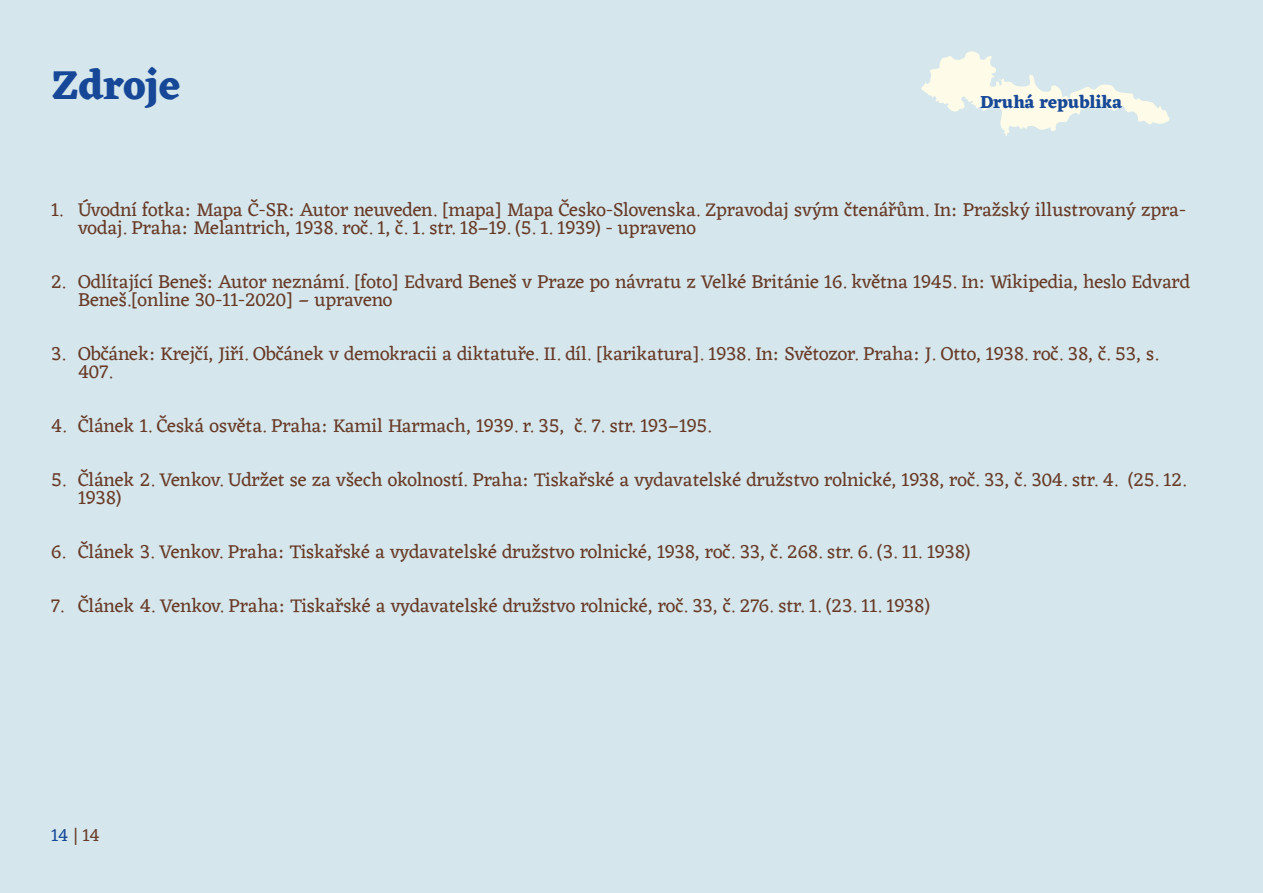
<style>
.page{position:relative;width:1263px;height:893px;background:#d5e7ec}
.page>*{position:absolute;margin:0;border:0;box-sizing:border-box;transform-origin:0 0}
.t1{font:700 42.15px "Eczar";letter-spacing:-.01em;color:#174898}
.t2{font:19.5px/18px "Eczar";letter-spacing:-.01em;color:#683a27}
.t3{font:700 18px "Eczar";letter-spacing:-.01em;color:#174898}
.t4{font:18px "Eczar";color:#683a27}
.s1{color:#174898}
</style>
<div class="page">
<svg style="left:921px;top:51px;width:249px;height:85px"></svg>
<h1 class="t1" style="left:51px;top:60px;width:131px">Zdroje</h1>
<p class="t3" style="left:980px;top:91px;width:144px">Druhá republika</p>
<p class="t2" style="left:78px;top:202px;width:1109px;text-indent:-27px">1. Úvodní fotka: Mapa Č-SR: Autor neuveden. [mapa] Mapa Česko-Slovenska. Zpravodaj svým čtenářům. In: Pražský illustrovaný zpra&shy;vodaj. Praha: Melantrich, 1938. roč. 1, č. 1. str. 18–19. (5. 1. 1939) - upraveno</p>
<p class="t2" style="left:78px;top:274px;width:1114px;text-indent:-27px">2. Odlítající Beneš: Autor neznámí. [foto] Edvard Beneš v Praze po návratu z Velké Británie 16. května 1945. In: Wikipedia, heslo Edvard<br>Beneš.[online 30-11-2020] – upraveno</p>
<p class="t2" style="left:78px;top:346px;width:1082px;text-indent:-27px">3. Občánek: Krejčí, Jiří. Občánek v demokracii a diktatuře. II. díl. [karikatura]. 1938. In: Světozor. Praha: J. Otto, 1938. roč. 38, č. 53, s.<br>407.</p>
<p class="t2" style="left:51px;top:418px;width:661px">4. Článek 1. Česká osvěta. Praha: Kamil Harmach, 1939. r. 35, č. 7. str. 193–195.</p>
<p class="t2" style="left:78px;top:472px;width:1109px;text-indent:-27px">5. Článek 2. Venkov. Udržet se za všech okolností. Praha: Tiskařské a vydavatelské družstvo rolnické, 1938, roč. 33, č. 304. str. 4. (25. 12.<br>1938)</p>
<p class="t2" style="left:51px;top:544px;width:921px">6. Článek 3. Venkov. Praha: Tiskařské a vydavatelské družstvo rolnické, 1938, roč. 33, č. 268. str. 6. (3. 11. 1938)</p>
<p class="t2" style="left:51px;top:598px;width:880px">7. Článek 4. Venkov. Praha: Tiskařské a vydavatelské družstvo rolnické, roč. 33, č. 276. str. 1. (23. 11. 1938)</p>
<p class="t4" style="left:51px;top:823px;width:50px"><span class="s1">14</span> | 14</p>
</div>
